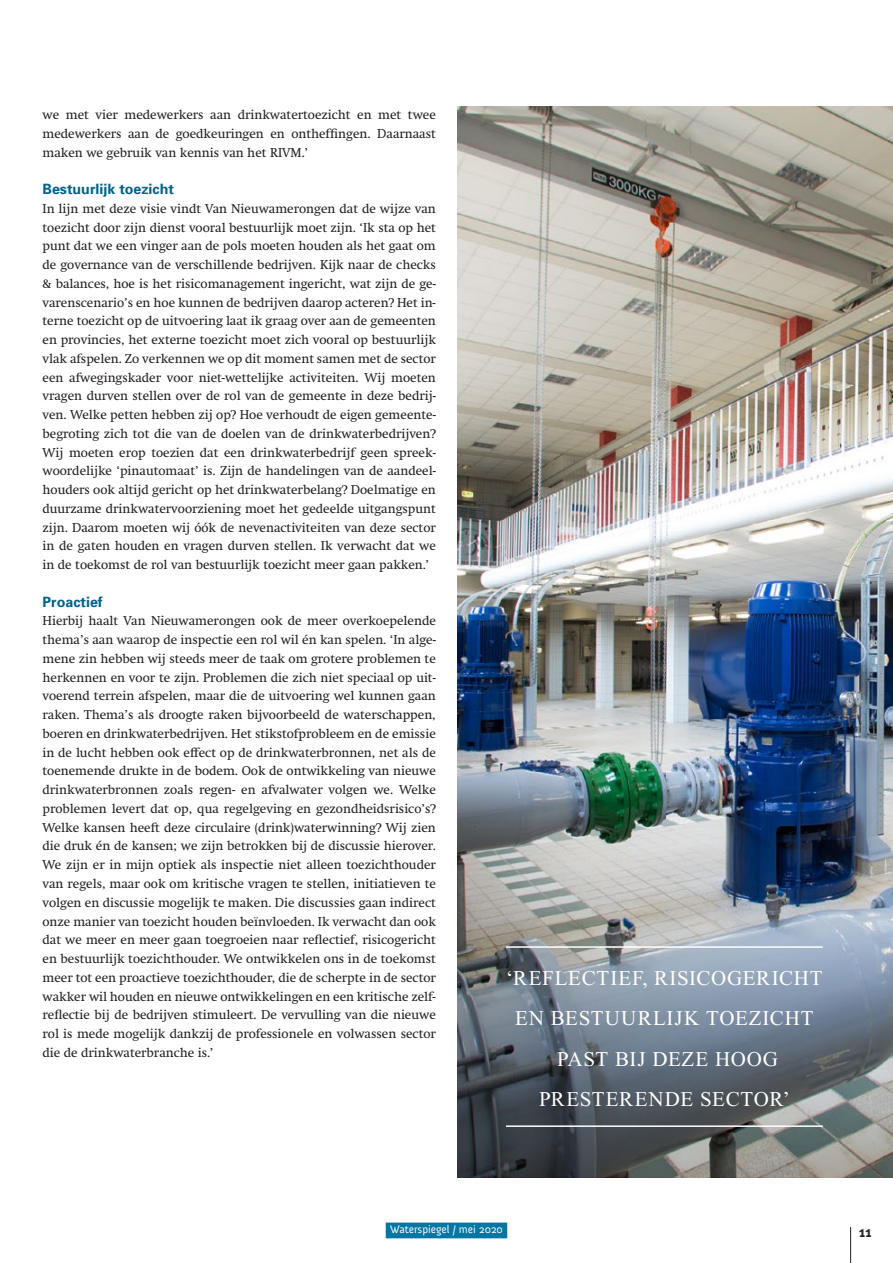
<style>
.page{position:relative;width:893px;height:1263px;background:#fff}
.page>*{position:absolute;margin:0;border:0;box-sizing:border-box;transform-origin:0 0}
.t1{font:21px/40.5px "Times New Roman";letter-spacing:.035em;color:#fff;text-align:center}
.t2{font:700 15px "Meta Plus";color:#231f20}
.t3{font:700 14.25px "Univers";color:#006288}
.t4{font:12.75px/18.8px "Swift";color:#231f20;text-align:justify}
.t5{font:11.25px "Anivers";color:#fff}
</style>
<div class="page">
<hr style="left:850px;top:1227px;width:1px;height:36px;background:#231f20">
<div style="left:386px;top:1222px;width:121px;height:16px;background:#0076a3"></div>
<img style="left:457px;top:106px;width:436px;height:1072px">
<hr style="left:506px;top:946px;width:317px;height:2px;background:#fff">
<hr style="left:506px;top:1125px;width:317px;height:2px;background:#fff">
<p class="t4" style="left:43px;top:105px;width:395px">we met vier medewerkers aan drinkwatertoezicht en met twee medewerkers aan de goedkeuringen en ontheffingen. Daarnaast maken we gebruik van kennis van het RIVM.’</p>
<p class="t3" style="left:43px;top:180px;width:133px">Bestuurlijk toezicht</p>
<p class="t4" style="left:43px;top:199px;width:395px">In lijn met deze visie vindt Van Nieuwamerongen dat de wijze van toezicht door zijn dienst vooral bestuurlijk moet zijn. ‘Ik sta op het punt dat we een vinger aan de pols moeten houden als het gaat om de governance van de verschillende bedrijven. Kijk naar de checks &amp; balances, hoe is het risicomanagement ingericht, wat zijn de ge&shy;varenscenario’s en hoe kunnen de bedrijven daarop acteren? Het in&shy;terne toezicht op de uitvoering laat ik graag over aan de gemeenten en provincies, het externe toezicht moet zich vooral op bestuurlijk vlak afspelen. Zo verkennen we op dit moment samen met de sector een afwegingskader voor niet-wettelijke activiteiten. Wij moeten vragen durven stellen over de rol van de gemeente in deze bedrij&shy;ven. Welke petten hebben zij op? Hoe verhoudt de eigen gemeente&shy;begroting zich tot die van de doelen van de drinkwaterbedrijven?<br>Wij moeten erop toezien dat een drinkwaterbedrijf geen spreek&shy;woordelijke ‘pinautomaat’ is. Zijn de handelingen van de aandeel&shy;houders ook altijd gericht op het drinkwaterbelang? Doelmatige en duurzame drinkwatervoorziening moet het gedeelde uitgangspunt zijn. Daarom moeten wij óók de nevenactiviteiten van deze sector in de gaten houden en vragen durven stellen. Ik verwacht dat we in de toekomst de rol van bestuurlijk toezicht meer gaan pakken.’</p>
<p class="t3" style="left:43px;top:592px;width:62px">Proactief</p>
<p class="t4" style="left:43px;top:612px;width:395px">Hierbij haalt Van Nieuwamerongen ook de meer overkoepelende thema’s aan waarop de inspectie een rol wil én kan spelen. ‘In alge&shy;mene zin hebben wij steeds meer de taak om grotere problemen te herkennen en voor te zijn. Problemen die zich niet speciaal op uit&shy;voerend terrein afspelen, maar die de uitvoering wel kunnen gaan raken. Thema’s als droogte raken bijvoorbeeld de waterschappen, boeren en drinkwaterbedrijven. Het stikstofprobleem en de emissie in de lucht hebben ook effect op de drinkwaterbronnen, net als de toenemende drukte in de bodem. Ook de ontwikkeling van nieuwe drinkwaterbronnen zoals regen- en afvalwater volgen we. Welke problemen levert dat op, qua regelgeving en gezondheidsrisico’s?<br>Welke kansen heeft deze circulaire (drink)waterwinning? Wij zien die druk én de kansen; we zijn betrokken bij de discussie hierover.<br>We zijn er in mijn optiek als inspectie niet alleen toezichthouder van regels, maar ook om kritische vragen te stellen, initiatieven te volgen en discussie mogelijk te maken. Die discussies gaan indirect onze manier van toezicht houden beïnvloeden. Ik verwacht dan ook dat we meer en meer gaan toegroeien naar reflectief, risicogericht en bestuurlijk toezichthouder. We ontwikkelen ons in de toekomst meer tot een proactieve toezichthouder, die de scherpte in de sector wakker wil houden en nieuwe ontwikkelingen en een kritische zelf&shy;reflectie bij de bedrijven stimuleert. De vervulling van die nieuwe rol is mede mogelijk dankzij de professionele en volwassen sector die de drinkwaterbranche is.’</p>
<h1 class="t1" style="left:506px;top:957px;width:318px">‘REFLECTIEF, RISICOGERICHT<br>EN BESTUURLIJK TOEZICHT<br>PAST BIJ DEZE HOOG<br>PRESTERENDE SECTOR’</h1>
<p class="t5" style="left:390px;top:1223px;width:114px">Waterspiegel / mei 2020</p>
<p class="t2" style="left:859px;top:1223px;width:14px">11</p>
</div>
